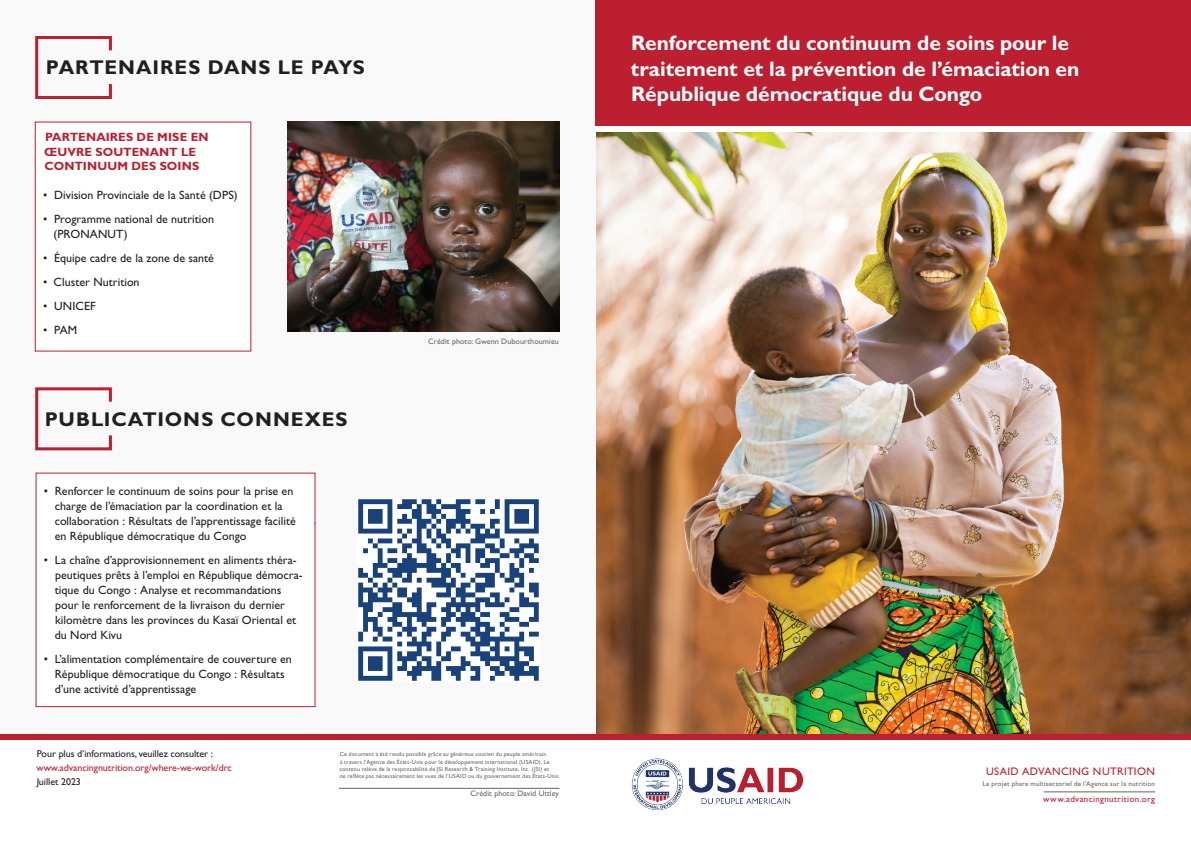
<style>
.page{position:relative;width:1191px;height:842px;background:#fff}
.page>*{position:absolute;margin:0;border:0;box-sizing:border-box;transform-origin:0 0}
.t1{font:700 21px/25.2px "Gill Sans Std";letter-spacing:-.005em;color:#fff}
.t2{font:700 20px "Gill Sans Std";letter-spacing:.045em;color:#231f20}
.t3{font:12px/15px "Gill Sans Std";color:#231f20}
.t4{font:700 12px/14.4px "Gill Sans Std";letter-spacing:.01em;color:#bc1f30}
.t5{font:11px "Gill Sans Std";letter-spacing:.035em;color:#bc1f30}
.t6{font:10px "Gill Sans Std";letter-spacing:-.005em;color:#231f20}
.t7{font:10px "Gill Sans Std";letter-spacing:-.005em;color:#bc1f30}
.t8{font:9px "Gill Sans Std";letter-spacing:.045em;color:#bc1f30}
.t9{font:8px "Gill Sans Std";letter-spacing:.01em;color:#6b6463}
.t10{font:7px "Gill Sans Std";letter-spacing:.03em;color:#6b6463}
.t11{font:6px/7.2px "Gill Sans Std";letter-spacing:.025em;color:#6b6463}
</style>
<div class="page">
<img style="left:596px;top:132px;width:595px;height:602px">
<div style="left:0;top:0;width:595px;height:842px;background:#f9f9f9"></div>
<svg style="left:0;top:734px;width:1191px;height:77px"></svg>
<img style="left:631px;top:758px;width:175px;height:52px">
<hr style="left:1043px;top:792px;width:112px;height:1px;background:#6b6463">
<div style="left:595px;top:0;width:596px;height:126px;background:#bc1f30"></div>
<hr style="left:339px;top:788px;width:220px;height:1px;background:#6b6463">
<div style="left:35px;top:122px;width:216px;height:229px;background:#fff"></div>
<svg style="left:35px;top:36px;width:77px;height:63px"></svg>
<img style="left:287px;top:122px;width:272px;height:209px">
<svg style="left:36px;top:473px;width:279px;height:234px"></svg>
<svg style="left:35px;top:387px;width:77px;height:64px"></svg>
<img style="left:358px;top:499px;width:181px;height:182px">
<h1 class="t1" style="left:631px;top:31px;width:439px">Renforcement du continuum de soins pour le</h1>
<h1 class="t2" style="left:46px;top:56px;width:320px">PARTENAIRES DANS LE PAYS</h1>
<h1 class="t1" style="left:631px;top:56px;width:450px">traitement et la prévention de l’émaciation en<br>République démocratique du Congo</h1>
<h4 class="t4" style="left:44px;top:130px;width:166px">PARTENAIRES DE MISE EN<br>ŒUVRE SOUTENANT LE<br>CONTINUUM DES SOINS</h4>
<p class="t3" style="left:43px;top:187px;width:196px">• Division Provinciale de la Santé (DPS)</p>
<p class="t3" style="left:54px;top:211px;width:162px;text-indent:-11px">• Programme national de nutrition (PRONANUT)</p>
<p class="t3" style="left:43px;top:250px;width:172px">• Équipe cadre de la zone de santé</p>
<p class="t3" style="left:43px;top:274px;width:98px">• Cluster Nutrition</p>
<p class="t3" style="left:43px;top:298px;width:54px">• UNICEF</p>
<p class="t3" style="left:43px;top:322px;width:36px">• PAM</p>
<p class="t9" style="left:428px;top:337px;width:132px">Crédit photo: Gwenn Dubourthoumieu</p>
<p class="t2" style="left:45px;top:407px;width:304px">PUBLICATIONS CONNEXES</p>
<p class="t3" style="left:55px;top:483px;width:242px;text-indent:-11px">• Renforcer le continuum de soins pour la prise en charge de l’émaciation par la coordination et la collaboration : Résultats de l’apprentissage facilité en République démocratique du Congo</p>
<p class="t3" style="left:55px;top:552px;width:249px;text-indent:-11px">• La chaîne d’approvisionnement en aliments théra&shy;peutiques prêts à l’emploi en République démocra&shy;tique du Congo : Analyse et recommandations pour le renforcement de la livraison du dernier kilomètre dans les provinces du Kasaï Oriental et du Nord Kivu</p>
<p class="t3" style="left:55px;top:651px;width:239px;text-indent:-11px">• L’alimentation complémentaire de couverture en<br>République démocratique du Congo : Résultats d’une activité d’apprentissage</p>
<p class="t6" style="left:37px;top:748px;width:178px">Pour plus d’informations, veuillez consulter :</p>
<p class="t7" style="left:37px;top:762px;width:197px">www.advancingnutrition.org/where-we-work/drc</p>
<p class="t6" style="left:37px;top:776px;width:46px">Juillet 2023</p>
<p class="t11" style="left:339px;top:751px;width:222px">Ce document a été rendu possible grâce au généreux soutien du peuple américain<br>à travers l’Agence des États-Unis pour le développement international (USAID). Le contenu relève de la responsabilité de JSI Research &amp; Training Institute, Inc. (JSI) et<br>ne reflète pas nécessairement les vues de l’USAID ou du gouvernement des États-Unis.</p>
<p class="t9" style="left:470px;top:788px;width:90px">Crédit photo: David Uttley</p>
<p class="t5" style="left:986px;top:765px;width:170px">USAID ADVANCING NUTRITION</p>
<p class="t10" style="left:982px;top:780px;width:174px">Le projet phare multisectoriel de l'Agence sur la nutrition</p>
<p class="t8" style="left:1043px;top:793px;width:113px">www.advancingnutrition.org</p>
</div>
